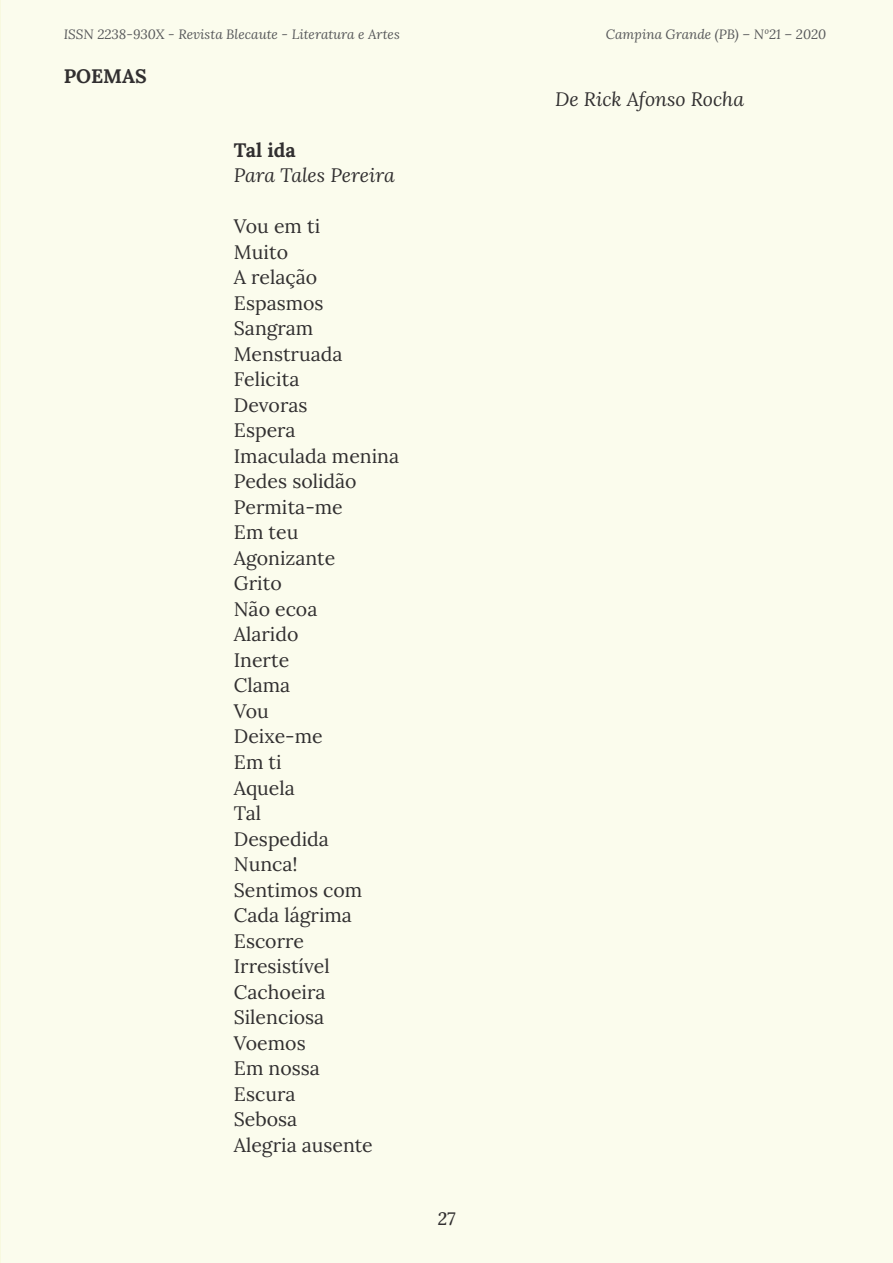
<style>
.page{position:relative;width:893px;height:1263px;background:#fbfced}
.page>*{position:absolute;margin:0;border:0;box-sizing:border-box;transform-origin:0 0}
.TEXTO_GERAL{font:19.5px "Lora";color:#312f30}
.TEXTO_GERAL-2{font:italic 19.5px "Lora";color:#312f30}
.TEXTO_GERAL-3{font:700 19.5px "Lora";color:#312f30}
.t1{font:italic 500 18px "Lora";color:#312f30}
.t2{font:italic 13.5px "Lora";color:#57585a}
</style>
<div class="page">
<p class="t2" style="left:64px;top:25px;width:338px">ISSN 2238-930X - Revista Blecaute - Literatura e Artes</p>
<p class="t2" style="left:606px;top:25px;width:222px">Campina Grande (PB) – Nº21 – 2020</p>
<p class="TEXTO_GERAL-3" style="left:64px;top:60px;width:85px">POEMAS</p>
<p class="TEXTO_GERAL-2" style="left:555px;top:86px;width:191px">De Rick Afonso Rocha</p>
<p class="TEXTO_GERAL-3" style="left:234px;top:134px;width:63px">Tal ida</p>
<p class="TEXTO_GERAL-2" style="left:234px;top:162px;width:162px">Para Tales Pereira</p>
<p class="TEXTO_GERAL" style="left:234px;top:212px;width:88px">Vou em ti</p>
<p class="TEXTO_GERAL" style="left:234px;top:237px;width:56px">Muito</p>
<p class="TEXTO_GERAL" style="left:234px;top:263px;width:85px">A relação</p>
<p class="TEXTO_GERAL" style="left:234px;top:288px;width:91px">Espasmos</p>
<p class="TEXTO_GERAL" style="left:234px;top:314px;width:81px">Sangram</p>
<p class="TEXTO_GERAL" style="left:234px;top:339px;width:110px">Menstruada</p>
<p class="TEXTO_GERAL" style="left:234px;top:365px;width:67px">Felicita</p>
<p class="TEXTO_GERAL" style="left:234px;top:390px;width:75px">Devoras</p>
<p class="TEXTO_GERAL" style="left:234px;top:416px;width:63px">Espera</p>
<p class="TEXTO_GERAL" style="left:234px;top:441px;width:167px">Imaculada menina</p>
<p class="TEXTO_GERAL" style="left:234px;top:467px;width:124px">Pedes solidão</p>
<p class="TEXTO_GERAL" style="left:234px;top:492px;width:111px">Permita-me</p>
<p class="TEXTO_GERAL" style="left:234px;top:518px;width:66px">Em teu</p>
<p class="TEXTO_GERAL" style="left:234px;top:543px;width:103px">Agonizante</p>
<p class="TEXTO_GERAL" style="left:234px;top:569px;width:50px">Grito</p>
<p class="TEXTO_GERAL" style="left:234px;top:594px;width:85px">Não ecoa</p>
<p class="TEXTO_GERAL" style="left:234px;top:620px;width:66px">Alarido</p>
<p class="TEXTO_GERAL" style="left:234px;top:645px;width:57px">Inerte</p>
<p class="TEXTO_GERAL" style="left:234px;top:671px;width:58px">Clama</p>
<p class="TEXTO_GERAL" style="left:234px;top:696px;width:37px">Vou</p>
<p class="TEXTO_GERAL" style="left:234px;top:722px;width:90px">Deixe-me</p>
<p class="TEXTO_GERAL" style="left:234px;top:747px;width:49px">Em ti</p>
<p class="TEXTO_GERAL" style="left:234px;top:773px;width:63px">Aquela</p>
<p class="TEXTO_GERAL" style="left:234px;top:798px;width:29px">Tal</p>
<p class="TEXTO_GERAL" style="left:234px;top:824px;width:97px">Despedida</p>
<p class="TEXTO_GERAL" style="left:234px;top:849px;width:65px">Nunca!</p>
<p class="TEXTO_GERAL" style="left:234px;top:875px;width:130px">Sentimos com</p>
<p class="TEXTO_GERAL" style="left:234px;top:900px;width:120px">Cada lágrima</p>
<p class="TEXTO_GERAL" style="left:234px;top:926px;width:72px">Escorre</p>
<p class="TEXTO_GERAL" style="left:234px;top:951px;width:97px">Irresistível</p>
<p class="TEXTO_GERAL" style="left:234px;top:977px;width:93px">Cachoeira</p>
<p class="TEXTO_GERAL" style="left:234px;top:1002px;width:92px">Silenciosa</p>
<p class="TEXTO_GERAL" style="left:234px;top:1028px;width:73px">Voemos</p>
<p class="TEXTO_GERAL" style="left:234px;top:1053px;width:88px">Em nossa</p>
<p class="TEXTO_GERAL" style="left:234px;top:1079px;width:63px">Escura</p>
<p class="TEXTO_GERAL" style="left:234px;top:1104px;width:65px">Sebosa</p>
<p class="TEXTO_GERAL" style="left:234px;top:1130px;width:140px">Alegria ausente</p>
<p class="t1" style="left:438px;top:1206px;width:19px">27</p>
</div>
